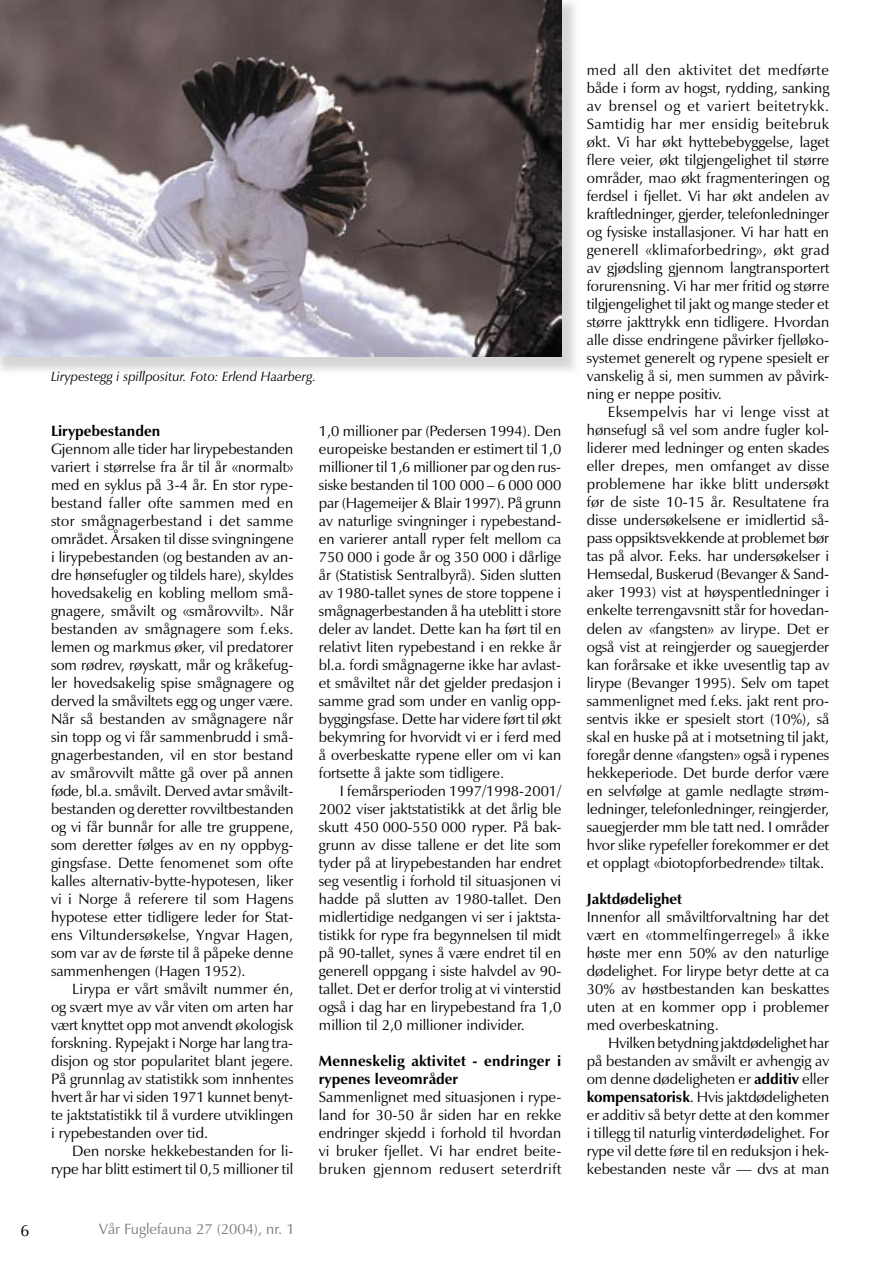
<style>
.page{position:relative;width:893px;height:1263px;background:#fff}
.page>*{position:absolute;margin:0;border:0;box-sizing:border-box;transform-origin:0 0}
.t1{font:16.5px "Zapf Humanist 601 BT";color:#000}
.t2{font:15px/18px "Zapf Humanist 601 BT";color:#000;text-align:justify}
.t3{font:700 15px/18px "Zapf Humanist 601 BT";color:#000}
.t4{font:15px "Zapf Humanist 601 BT";color:#7b7c7c}
.t5{font:italic 13.5px "Zapf Humanist 601 BT";color:#000}
.s1{font-weight:700}
</style>
<div class="page">
<img style="left:0;top:0;width:575px;height:371px">
<img style="left:0;top:0;width:561px;height:357px">
<p class="t5" style="left:51px;top:369px;width:267px">Lirypestegg i spillpositur. Foto: Erlend Haarberg.</p>
<p class="t3" style="left:51px;top:422px;width:111px">Lirypebestanden</p>
<p class="t2" style="left:51px;top:440px;width:244px">Gjennom alle tider har lirypebestanden variert i størrelse fra år til år «normalt» med en syklus på 3-4 år. En stor rype&shy;bestand faller ofte sammen med en stor smågnagerbestand i det samme området. Årsaken til disse svingningene i lirypebestanden (og bestanden av an&shy;dre hønsefugler og tildels hare), skyldes hovedsakelig en kobling mellom små&shy;gnagere, småvilt og «smårovvilt». Når bestanden av smågnagere som f.eks. lemen og markmus øker, vil predatorer som rødrev, røyskatt, mår og kråkefug&shy;ler hovedsakelig spise smågnagere og derved la småviltets egg og unger være.<br>Når så bestanden av smågnagere når sin topp og vi får sammenbrudd i små&shy;gnagerbestanden, vil en stor bestand av smårovvilt måtte gå over på annen føde, bl.a. småvilt. Derved avtar småvilt&shy;bestanden og deretter rovviltbestanden og vi får bunnår for alle tre gruppene, som deretter følges av en ny oppbyg&shy;gingsfase. Dette fenomenet som ofte kalles alternativ-bytte-hypotesen, liker vi i Norge å referere til som Hagens hypotese etter tidligere leder for Stat&shy;ens Viltundersøkelse, Yngvar Hagen, som var av de første til å påpeke denne sammenhengen (Hagen 1952).</p>
<p class="t2" style="left:51px;top:980px;width:244px;text-indent:21px">Lirypa er vårt småvilt nummer én, og svært mye av vår viten om arten har vært knyttet opp mot anvendt økologisk forskning. Rypejakt i Norge har lang tra&shy;disjon og stor popularitet blant jegere.<br>På grunnlag av statistikk som innhentes hvert år har vi siden 1971 kunnet benyt&shy;te jaktstatistikk til å vurdere utviklingen i rypebestanden over tid.</p>
<p class="t2" style="left:51px;top:1142px;width:244px;text-align:right">Den norske hekkebestanden for li&shy;rype har blitt estimert til 0,5 millioner til</p>
<p class="t1" style="left:20px;top:1220px;width:11px">6</p>
<p class="t4" style="left:99px;top:1219px;width:197px">Vår Fuglefauna 27 (2004), nr. 1</p>
<p class="t2" style="left:319px;top:422px;width:244px">1,0 millioner par (Pedersen 1994). Den europeiske bestanden er estimert til 1,0 millioner til 1,6 millioner par og den rus&shy;siske bestanden til 100 000 – 6 000 000 par (Hagemeijer &amp; Blair 1997). På grunn av naturlige svingninger i rypebestand&shy;en varierer antall ryper felt mellom ca 750 000 i gode år og 350 000 i dårlige år (Statistisk Sentralbyrå). Siden slutten av 1980-tallet synes de store toppene i smågnagerbestanden å ha uteblitt i store deler av landet. Dette kan ha ført til en relativt liten rypebestand i en rekke år bl.a. fordi smågnagerne ikke har avlast&shy;et småviltet når det gjelder predasjon i samme grad som under en vanlig opp&shy;byggingsfase. Dette har videre ført til økt bekymring for hvorvidt vi er i ferd med å overbeskatte rypene eller om vi kan fortsette å jakte som tidligere.</p>
<p class="t2" style="left:319px;top:782px;width:244px;text-indent:21px">I femårsperioden 1997/1998-2001/ 2002 viser jaktstatistikk at det årlig ble skutt 450 000-550 000 ryper. På bak&shy;grunn av disse tallene er det lite som tyder på at lirypebestanden har endret seg vesentlig i forhold til situasjonen vi hadde på slutten av 1980-tallet. Den midlertidige nedgangen vi ser i jaktsta&shy;tistikk for rype fra begynnelsen til midt på 90-tallet, synes å være endret til en generell oppgang i siste halvdel av 90- tallet. Det er derfor trolig at vi vinterstid også i dag har en lirypebestand fra 1,0 million til 2,0 millioner individer.</p>
<p class="t3" style="left:319px;top:1052px;width:244px">Menneskelig aktivitet - endringer i rypenes leveområder</p>
<p class="t2" style="left:319px;top:1088px;width:244px">Sammenlignet med situasjonen i rype&shy;land for 30-50 år siden har en rekke endringer skjedd i forhold til hvordan vi bruker fjellet. Vi har endret beite&shy;bruken gjennom redusert seterdrift</p>
<p class="t2" style="left:587px;top:61px;width:244px">med all den aktivitet det medførte både i form av hogst, rydding, sanking av brensel og et variert beitetrykk.<br>Samtidig har mer ensidig beitebruk økt. Vi har økt hyttebebyggelse, laget flere veier, økt tilgjengelighet til større områder, mao økt fragmenteringen og ferdsel i fjellet. Vi har økt andelen av kraftledninger, gjerder, telefonledninger og fysiske installasjoner. Vi har hatt en generell «klimaforbedring», økt grad av gjødsling gjennom langtransportert forurensning. Vi har mer fritid og større tilgjengelighet til jakt og mange steder et større jakttrykk enn tidligere. Hvordan alle disse endringene påvirker fjelløko&shy;systemet generelt og rypene spesielt er vanskelig å si, men summen av påvirk&shy;ning er neppe positiv.</p>
<p class="t2" style="left:587px;top:403px;width:244px;text-indent:21px">Eksempelvis har vi lenge visst at hønsefugl så vel som andre fugler kol&shy;liderer med ledninger og enten skades eller drepes, men omfanget av disse problemene har ikke blitt undersøkt før de siste 10-15 år. Resultatene fra disse undersøkelsene er imidlertid så&shy;pass oppsiktsvekkende at problemet bør tas på alvor. F.eks. har undersøkelser i Hemsedal, Buskerud (Bevanger &amp; Sand&shy;aker 1993) vist at høyspentledninger i enkelte terrengavsnitt står for hovedan&shy;delen av «fangsten» av lirype. Det er også vist at reingjerder og sauegjerder kan forårsake et ikke uvesentlig tap av lirype (Bevanger 1995). Selv om tapet sammenlignet med f.eks. jakt rent pro&shy;sentvis ikke er spesielt stort (10%), så skal en huske på at i motsetning til jakt, foregår denne «fangsten» også i rypenes hekkeperiode. Det burde derfor være en selvfølge at gamle nedlagte strøm&shy;ledninger, telefonledninger, reingjerder, sauegjerder mm ble tatt ned. I områder hvor slike rypefeller forekommer er det et opplagt «biotopforbedrende» tiltak.</p>
<p class="t3" style="left:587px;top:889px;width:97px">Jaktdødelighet</p>
<p class="t2" style="left:587px;top:907px;width:244px">Innenfor all småviltforvaltning har det vært en «tommelfingerregel» å ikke høste mer enn 50% av den naturlige dødelighet. For lirype betyr dette at ca 30% av høstbestanden kan beskattes uten at en kommer opp i problemer med overbeskatning.</p>
<p class="t2" style="left:587px;top:1033px;width:244px;text-indent:21px">Hvilken betydning jaktdødelighet har på bestanden av småvilt er avhengig av om denne dødeligheten er <span class="s1">additiv</span> eller <span class="s1">kompensatorisk</span>. Hvis jaktdødeligheten er additiv så betyr dette at den kommer i tillegg til naturlig vinterdødelighet. For rype vil dette føre til en reduksjon i hek&shy;kebestanden neste vår — dvs at man</p>
</div>
